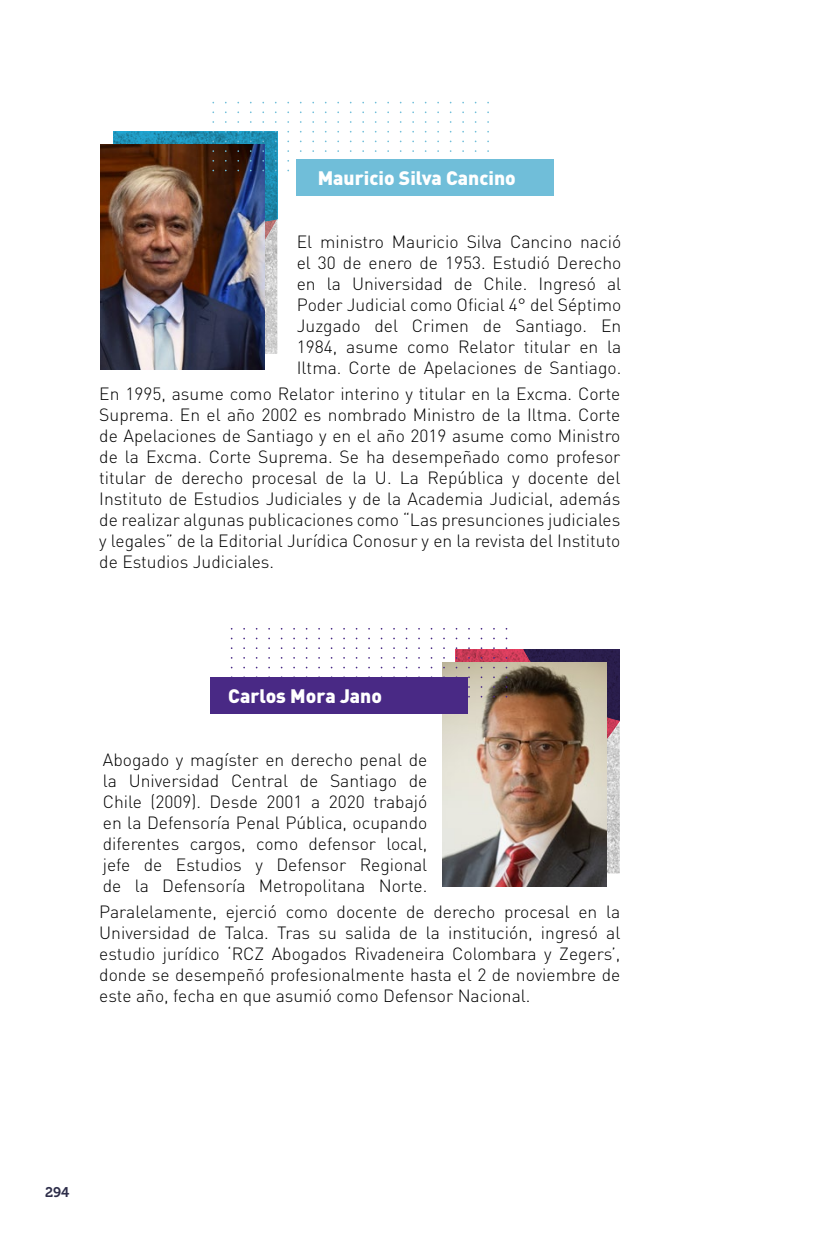
<style>
.page{position:relative;width:819px;height:1241px;background:#fff}
.page>*{position:absolute;margin:0;border:0;box-sizing:border-box;transform-origin:0 0}
.t1{font:900 19.25px "DIN";color:#fff}
.t2{font:300 17.5px/21px "DIN";color:#000;text-align:justify}
.t3{font:14px "Museo 700";color:#2e2e4a}
</style>
<div class="page">
<img style="left:100px;top:145px;width:165px;height:225px">
<div style="left:297px;top:159px;width:257px;height:37px;background:#70bed9"></div>
<img style="left:113px;top:131px;width:164px;height:223px">
<img style="left:442px;top:662px;width:164px;height:224px">
<div style="left:210px;top:677px;width:257px;height:37px;background:#492985"></div>
<img style="left:455px;top:647px;width:164px;height:222px">
<p class="t1" style="left:317px;top:165px;width:200px">Mauricio Silva Cancino</p>
<p class="t2" style="left:297px;top:231px;width:326px">El ministro Mauricio Silva Cancino nació el 30 de enero de 1953. Estudió Derecho en la Universidad de Chile. Ingresó al Poder Judicial como Oficial 4° del Séptimo Juzgado del Crimen de Santiago. En 1984, asume como Relator titular en la Iltma. Corte de Apelaciones de Santiago.</p>
<p class="t2" style="left:99px;top:382px;width:522px">En 1995, asume como Relator interino y titular en la Excma. Corte Suprema. En el año 2002 es nombrado Ministro de la Iltma. Corte de Apelaciones de Santiago y en el año 2019 asume como Ministro de la Excma. Corte Suprema. Se ha desempeñado como profesor titular de derecho procesal de la U. La República y docente del Instituto de Estudios Judiciales y de la Academia Judicial, además de realizar algunas publicaciones como “Las presunciones judiciales y legales” de la Editorial Jurídica Conosur y en la revista del Instituto de Estudios Judiciales.</p>
<p class="t1" style="left:228px;top:683px;width:155px">Carlos Mora Jano</p>
<p class="t2" style="left:103px;top:749px;width:326px">Abogado y magíster en derecho penal de la Universidad Central de Santiago de Chile (2009). Desde 2001 a 2020 trabajó en la Defensoría Penal Pública, ocupando diferentes cargos, como defensor local, jefe de Estudios y Defensor Regional de la Defensoría Metropolitana Norte.</p>
<p class="t2" style="left:99px;top:900px;width:522px">Paralelamente, ejerció como docente de derecho procesal en la Universidad de Talca. Tras su salida de la institución, ingresó al estudio jurídico ‘RCZ Abogados Rivadeneira Colombara y Zegers’, donde se desempeñó profesionalmente hasta el 2 de noviembre de este año, fecha en que asumió como Defensor Nacional.</p>
<p class="t3" style="left:45px;top:1183px;width:26px">294</p>
</div>
